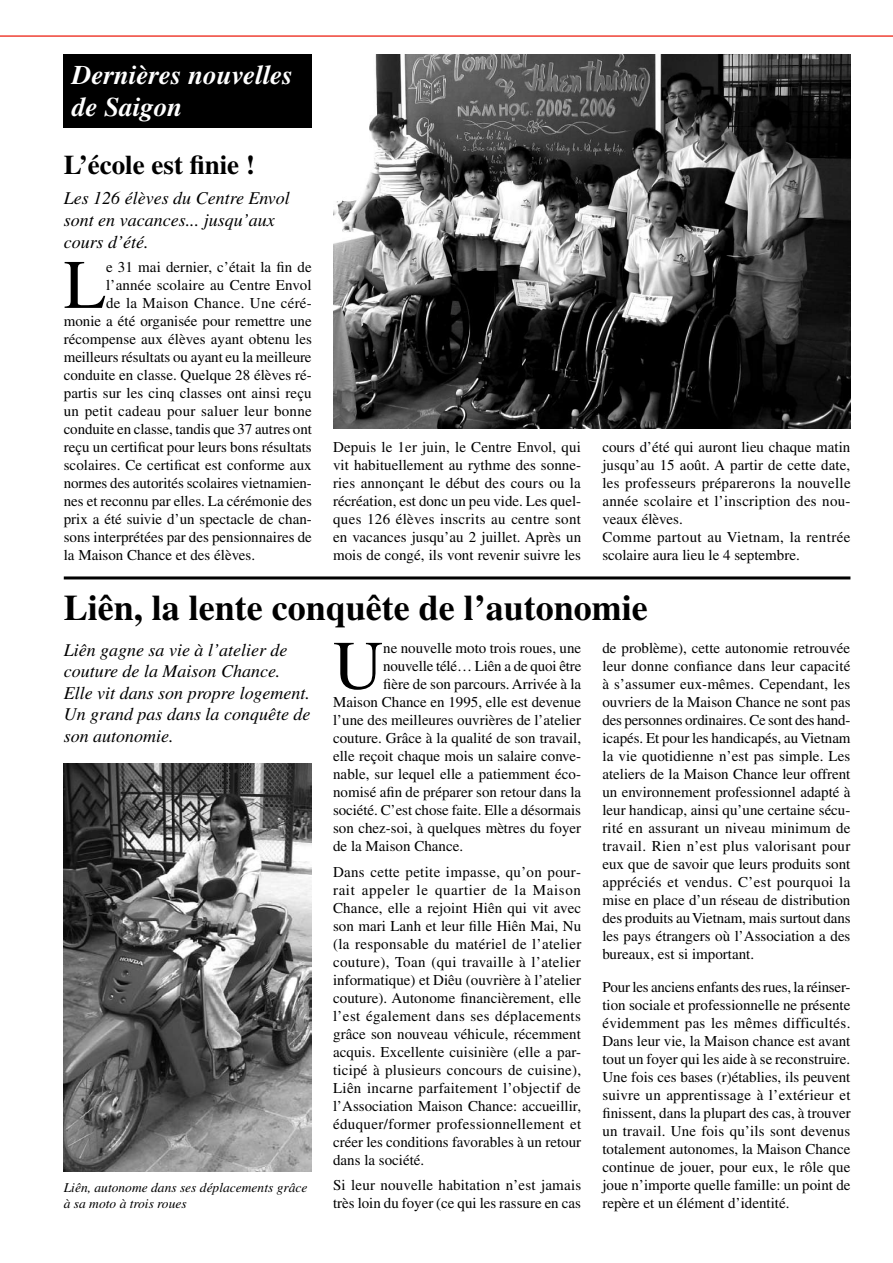
<style>
.page{position:relative;width:893px;height:1263px;background:#fff}
.page>*{position:absolute;margin:0;border:0;box-sizing:border-box;transform-origin:0 0}
.t1{font:69.45px "Times";color:#000}
.t2{font:700 36px "Times";color:#000}
.t3{font:italic 700 27px/32.4px "Times";color:#fff}
.t4{font:700 27px "Times";color:#000}
.t5{font:italic 18px/21.6px "Times";color:#000}
.t6{font:15px/18px "Times";color:#000;text-align:justify}
.t7{font:15px "Times";letter-spacing:.02em;color:#000}
.t8{font:italic 13.5px/16.2px "Times";color:#000}
</style>
<div class="page">
<div style="left:64px;top:54px;width:248px;height:73px;background:#000"></div>
<img style="left:334px;top:54px;width:516px;height:374px">
<hr style="left:64px;top:576px;width:786px;height:3px;background:#000">
<img style="left:64px;top:763px;width:248px;height:408px">
<hr style="left:0;top:35px;width:893px;height:2px;background:#ef4135">
<h3 class="t3" style="left:72px;top:58px;width:222px">Dernières nouvelles de Saigon</h3>
<h3 class="t4" style="left:64px;top:149px;width:193px">L’école est finie !</h3>
<p class="t5" style="left:64px;top:187px;width:228px">Les 126 élèves du Centre Envol sont en vacances... jusqu’aux cours d’été.</p>
<h1 class="t1" style="left:64px;top:246px;width:44px">L</h1>
<p class="t6" style="left:106px;top:258px;width:207px">e 31 mai dernier, c’était la fin de</p>
<p class="t6" style="left:106px;top:276px;width:207px">l’année scolaire au Centre Envol</p>
<p class="t6" style="left:106px;top:294px;width:207px">de la Maison Chance. Une céré-</p>
<p class="t6" style="left:64px;top:312px;width:249px">monie a été organisée pour remettre une</p>
<p class="t6" style="left:64px;top:330px;width:250px">récompense aux élèves ayant obtenu les</p>
<p class="t6" style="left:64px;top:348px;width:249px">meilleurs résultats ou ayant eu la meilleure</p>
<p class="t6" style="left:64px;top:366px;width:250px">conduite en classe. Quelque 28 élèves ré-</p>
<p class="t6" style="left:64px;top:384px;width:249px">partis sur les cinq classes ont ainsi reçu</p>
<p class="t7" style="left:64px;top:402px;width:250px">un petit cadeau pour saluer leur bonne</p>
<p class="t6" style="left:64px;top:420px;width:250px">conduite en classe, tandis que 37 autres ont</p>
<p class="t6" style="left:64px;top:438px;width:249px">reçu un certificat pour leurs bons résultats</p>
<p class="t6" style="left:64px;top:456px;width:249px">scolaires. Ce certificat est conforme aux</p>
<p class="t6" style="left:64px;top:474px;width:250px">normes des autorités scolaires vietnamien-</p>
<p class="t6" style="left:64px;top:492px;width:250px">nes et reconnu par elles. La cérémonie des</p>
<p class="t6" style="left:64px;top:510px;width:250px">prix a été suivie d’un spectacle de chan-</p>
<p class="t6" style="left:64px;top:528px;width:250px">sons interprétées par des pensionnaires de</p>
<p class="t6" style="left:64px;top:546px;width:193px">la Maison Chance et des élèves.</p>
<p class="t6" style="left:333px;top:437px;width:250px">Depuis le 1er juin, le Centre Envol, qui vit habituellement au rythme des sonne&shy;ries annonçant le début des cours ou la récréation, est donc un peu vide. Les quel&shy;ques 126 élèves inscrits au centre sont en vacances jusqu’au 2 juillet. Après un mois de congé, ils vont revenir suivre les</p>
<p class="t6" style="left:602px;top:437px;width:250px;text-align:left">cours d’été qui auront lieu chaque matin jusqu’au 15 août. A partir de cette date, les professeurs préparerons la nouvelle année scolaire et l’inscription des nou&shy;veaux élèves.<br>Comme partout au Vietnam, la rentrée scolaire aura lieu le 4 septembre.</p>
<h2 class="t2" style="left:64px;top:586px;width:585px">Liên, la lente conquête de l’autonomie</h2>
<p class="t5" style="left:64px;top:639px;width:248px">Liên gagne sa vie à l’atelier de couture de la Maison Chance.<br>Elle vit dans son propre logement.<br>Un grand pas dans la conquête de son autonomie.</p>
<p class="t8" style="left:64px;top:1179px;width:245px">Liên, autonome dans ses déplacements grâce à sa moto à trois roues</p>
<h1 class="t1" style="left:333px;top:626px;width:52px">U</h1>
<p class="t6" style="left:383px;top:639px;width:199px">ne nouvelle moto trois roues, une</p>
<p class="t6" style="left:383px;top:657px;width:200px">nouvelle télé… Liên a de quoi être</p>
<p class="t6" style="left:383px;top:675px;width:199px">fière de son parcours. Arrivée à la</p>
<p class="t6" style="left:333px;top:693px;width:250px">Maison Chance en 1995, elle est devenue</p>
<p class="t6" style="left:333px;top:711px;width:250px">l’une des meilleures ouvrières de l’atelier</p>
<p class="t6" style="left:333px;top:729px;width:250px">couture. Grâce à la qualité de son travail,</p>
<p class="t6" style="left:333px;top:747px;width:250px">elle reçoit chaque mois un salaire conve-</p>
<p class="t6" style="left:333px;top:765px;width:250px">nable, sur lequel elle a patiemment éco-</p>
<p class="t6" style="left:333px;top:783px;width:250px">nomisé afin de préparer son retour dans la</p>
<p class="t6" style="left:333px;top:801px;width:249px">société. C’est chose faite. Elle a désormais</p>
<p class="t6" style="left:333px;top:819px;width:250px">son chez-soi, à quelques mètres du foyer</p>
<p class="t6" style="left:333px;top:837px;width:131px">de la Maison Chance.</p>
<p class="t6" style="left:333px;top:863px;width:250px">Dans cette petite impasse, qu’on pour&shy;rait appeler le quartier de la Maison Chance, elle a rejoint Hiên qui vit avec son mari Lanh et leur fille Hiên Mai, Nu (la responsable du matériel de l’atelier couture), Toan (qui travaille à l’atelier informatique) et Diêu (ouvrière à l’atelier couture). Autonome financièrement, elle l’est également dans ses déplacements grâce son nouveau véhicule, récemment acquis. Excellente cuisinière (elle a par&shy;ticipé à plusieurs concours de cuisine), Liên incarne parfaitement l’objectif de l’Association Maison Chance: accueillir, éduquer/former professionnellement et créer les conditions favorables à un retour dans la société.</p>
<p class="t6" style="left:333px;top:1176px;width:250px">Si leur nouvelle habitation n’est jamais très loin du foyer (ce qui les rassure en cas</p>
<p class="t6" style="left:602px;top:639px;width:250px">de problème), cette autonomie retrouvée leur donne confiance dans leur capacité à s’assumer eux-mêmes. Cependant, les ouvriers de la Maison Chance ne sont pas des personnes ordinaires. Ce sont des hand&shy;icapés. Et pour les handicapés, au Vietnam la vie quotidienne n’est pas simple. Les ateliers de la Maison Chance leur offrent un environnement professionnel adapté à leur handicap, ainsi qu’une certaine sécu&shy;rité en assurant un niveau minimum de travail. Rien n’est plus valorisant pour eux que de savoir que leurs produits sont appréciés et vendus. C’est pourquoi la mise en place d’un réseau de distribution des produits au Vietnam, mais surtout dans les pays étrangers où l’Association a des bureaux, est si important.</p>
<p class="t6" style="left:602px;top:978px;width:250px">Pour les anciens enfants des rues, la réinser&shy;tion sociale et professionnelle ne présente évidemment pas les mêmes difficultés.<br>Dans leur vie, la Maison chance est avant tout un foyer qui les aide à se reconstruire.<br>Une fois ces bases (r)établies, ils peuvent suivre un apprentissage à l’extérieur et finissent, dans la plupart des cas, à trouver un travail. Une fois qu’ils sont devenus totalement autonomes, la Maison Chance continue de jouer, pour eux, le rôle que joue n’importe quelle famille: un point de repère et un élément d’identité.</p>
</div>
